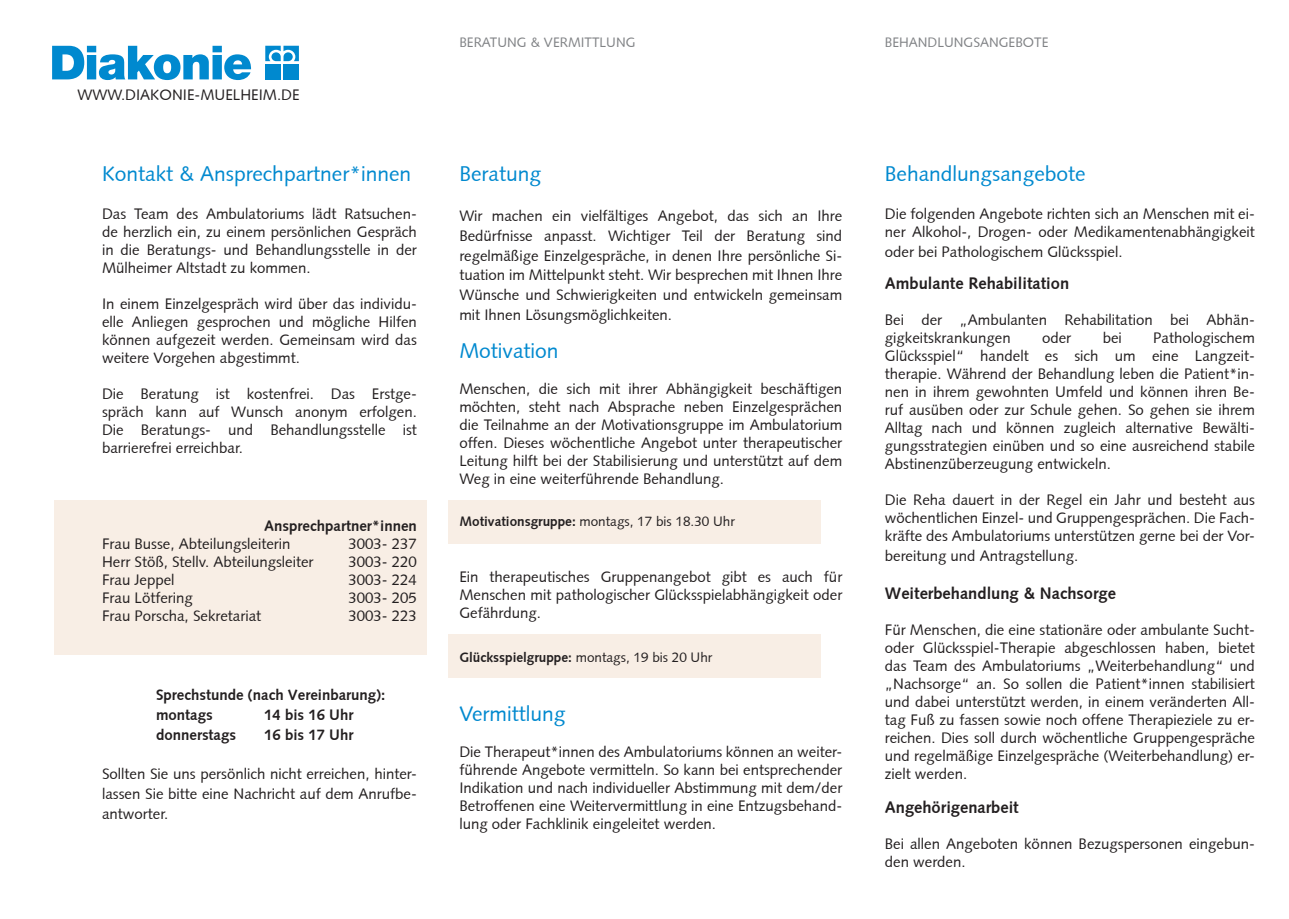
<style>
.page{position:relative;width:1289px;height:919px;background:#fff}
.page>*{position:absolute;margin:0;border:0;box-sizing:border-box;transform-origin:0 0}
.t1{font:21px "Syntax";color:#0089cf}
.t2{font:700 16.5px "Syntax";color:#231f20}
.t3{font:15px/18px "Syntax";color:#231f20;text-align:justify}
.t4{font:700 15px "Syntax";color:#231f20}
.t5{font:13.5px "Syntax";color:#231f20}
.t6{font:13.5px "Syntax";color:#808285}
.t7{font:700 13.5px "Syntax";color:#231f20}
.s1{font-weight:700}
.s2{font-weight:400}
</style>
<div class="page">
<div style="left:449px;top:634px;width:372px;height:43px;background:#f8eee5"></div>
<div style="left:449px;top:500px;width:372px;height:43px;background:#f8eee5"></div>
<div style="left:54px;top:500px;width:372px;height:154px;background:#f8eee5"></div>
<svg style="left:52px;top:46px;width:199px;height:34px"></svg>
<svg style="left:265px;top:46px;width:34px;height:15px"></svg>
<div style="left:265px;top:64px;width:16px;height:15px;background:#0089cf"></div>
<div style="left:283px;top:64px;width:16px;height:15px;background:#0089cf"></div>
<p class="t3" style="left:77px;top:86px;width:223px">WWW.DIAKONIE-MUELHEIM.DE</p>
<p class="t1" style="left:102px;top:162px;width:311px">Kontakt &amp; Ansprechpartner*innen</p>
<p class="t3" style="left:102px;top:205px;width:316px">Das Team des Ambulatoriums lädt Ratsuchen&shy;de herzlich ein, zu einem persönlichen Gespräch in die Beratungs- und Behandlungsstelle in der Mülheimer Altstadt zu kommen.</p>
<p class="t3" style="left:102px;top:295px;width:316px">In einem Einzelgespräch wird über das individu&shy;elle Anliegen gesprochen und mögliche Hilfen können aufgezeit werden. Gemeinsam wird das weitere Vorgehen abgestimmt.</p>
<p class="t3" style="left:102px;top:385px;width:316px">Die Beratung ist kostenfrei. Das Erstge&shy;spräch kann auf Wunsch anonym erfolgen.<br>Die Beratungs- und Behandlungsstelle ist barrierefrei erreichbar.</p>
<p class="t4" style="left:264px;top:517px;width:154px">Ansprechpartner*innen</p>
<p class="t3" style="left:102px;top:534px;width:190px">Frau Busse, Abteilungsleiterin</p>
<p class="t3" style="left:348px;top:534px;width:70px">3003- 237</p>
<p class="t3" style="left:102px;top:552px;width:213px">Herr Stöß, Stellv. Abteilungsleiter</p>
<p class="t3" style="left:348px;top:552px;width:70px">3003- 220</p>
<p class="t3" style="left:102px;top:570px;width:74px">Frau Jeppel</p>
<p class="t3" style="left:348px;top:570px;width:70px">3003- 224</p>
<p class="t3" style="left:102px;top:588px;width:92px">Frau Lötfering</p>
<p class="t3" style="left:348px;top:588px;width:70px">3003- 205</p>
<p class="t3" style="left:102px;top:606px;width:161px">Frau Porscha, Sekretariat</p>
<p class="t3" style="left:348px;top:606px;width:70px">3003- 223</p>
<p class="t4" style="left:156px;top:686px;width:231px">Sprechstunde (nach Vereinbarung):</p>
<p class="t4" style="left:156px;top:706px;width:58px">montags</p>
<p class="t4" style="left:264px;top:706px;width:91px">14 bis 16 Uhr</p>
<p class="t4" style="left:156px;top:725px;width:81px">donnerstags</p>
<p class="t4" style="left:264px;top:725px;width:91px">16 bis 17 Uhr</p>
<p class="t3" style="left:102px;top:764px;width:316px;line-height:19.8px">Sollten Sie uns persönlich nicht erreichen, hinter&shy;lassen Sie bitte eine Nachricht auf dem Anrufbe&shy;antworter.</p>
<p class="t6" style="left:459px;top:34px;width:178px">BERATUNG &amp; VERMITTLUNG</p>
<p class="t6" style="left:884px;top:34px;width:165px">BEHANDLUNGSANGEBOTE</p>
<p class="t1" style="left:459px;top:162px;width:83px">Beratung</p>
<p class="t3" style="left:459px;top:206px;width:384px;line-height:19.8px">Wir machen ein vielfältiges Angebot, das sich an Ihre Bedürfnisse anpasst. Wichtiger Teil der Beratung sind regelmäßige Einzelgespräche, in denen Ihre persönliche Si&shy;tuation im Mittelpunkt steht. Wir besprechen mit Ihnen Ihre Wünsche und Schwierigkeiten und entwickeln gemeinsam mit Ihnen Lösungsmöglichkeiten.</p>
<p class="t1" style="left:459px;top:338px;width:101px">Motivation</p>
<p class="t3" style="left:459px;top:380px;width:384px">Menschen, die sich mit ihrer Abhängigkeit beschäftigen möchten, steht nach Absprache neben Einzelgesprächen die Teilnahme an der Motivationsgruppe im Ambulatorium offen. Dieses wöchentliche Angebot unter therapeutischer Leitung hilft bei der Stabilisierung und unterstützt auf dem Weg in eine weiterführende Behandlung.</p>
<p class="t5" style="left:459px;top:513px;width:277px"><span class="s1">Motivationsgruppe:</span> montags, 17 bis 18.30 Uhr</p>
<p class="t3" style="left:459px;top:567px;width:384px">Ein therapeutisches Gruppenangebot gibt es auch für Menschen mit pathologischer Glücksspielabhängigkeit oder Gefährdung.</p>
<p class="t7" style="left:459px;top:649px;width:254px">Glücksspielgruppe: <span class="s2">montags, 19 bis 20 Uhr</span></p>
<p class="t1" style="left:459px;top:701px;width:107px">Vermittlung</p>
<p class="t3" style="left:459px;top:743px;width:384px">Die Therapeut*innen des Ambulatoriums können an weiter&shy;führende Angebote vermitteln. So kann bei entsprechender Indikation und nach individueller Abstimmung mit dem/der Betroffenen eine Weitervermittlung in eine Entzugsbehand&shy;lung oder Fachklinik eingeleitet werden.</p>
<p class="t1" style="left:884px;top:162px;width:202px">Behandlungsangebote</p>
<p class="t3" style="left:884px;top:205px;width:371px">Die folgenden Angebote richten sich an Menschen mit ei&shy;ner Alkohol-, Drogen- oder Medikamentenabhängigkeit</p>
<p class="t3" style="left:884px;top:243px;width:239px">oder bei Pathologischem Glücksspiel.</p>
<p class="t2" style="left:884px;top:274px;width:186px">Ambulante Rehabilitation</p>
<p class="t3" style="left:884px;top:311px;width:371px">Bei der „Ambulanten Rehabilitation bei Abhän&shy;gigkeitskrankungen</p>
<p class="t3" style="left:884px;top:329px;width:371px;text-indent:268px">Pathologischem Glücksspiel“ handelt es sich um eine Langzeit&shy;therapie. Während der Behandlung leben die Patient*in&shy;nen in ihrem gewohnten Umfeld und können ihren Be&shy;ruf ausüben oder zur Schule gehen. So gehen sie ihrem Alltag nach und können zugleich alternative Bewälti&shy;gungsstrategien einüben und so eine ausreichend stabile Abstinenzüberzeugung entwickeln.</p>
<p class="t3" style="left:884px;top:491px;width:371px">Die Reha dauert in der Regel ein Jahr und besteht aus wöchentlichen Einzel- und Gruppengesprächen. Die Fach&shy;kräfte des Ambulatoriums unterstützen gerne bei der Vor-</p>
<p class="t3" style="left:884px;top:547px;width:195px">bereitung und Antragstellung.</p>
<p class="t2" style="left:884px;top:584px;width:233px">Weiterbehandlung &amp; Nachsorge</p>
<p class="t3" style="left:884px;top:621px;width:371px">Für Menschen, die eine stationäre oder ambulante Sucht&shy;oder Glücksspiel-Therapie abgeschlossen haben, bietet das Team des Ambulatoriums „Weiterbehandlung“ und „Nachsorge“ an. So sollen die Patient*innen stabilisiert und dabei unterstützt werden, in einem veränderten All&shy;tag Fuß zu fassen sowie noch offene Therapieziele zu er&shy;reichen. Dies soll durch wöchentliche Gruppengespräche und regelmäßige Einzelgespräche (Weiterbehandlung) er&shy;zielt werden.</p>
<p class="t2" style="left:884px;top:797px;width:135px">Angehörigenarbeit</p>
<p class="t3" style="left:884px;top:834px;width:371px">Bei allen Angeboten können Bezugspersonen eingebun&shy;den werden.</p>
<p class="t3" style="left:1042px;top:329px;width:31px">oder</p>
<p class="t3" style="left:1102px;top:329px;width:21px">bei</p>
</div>
